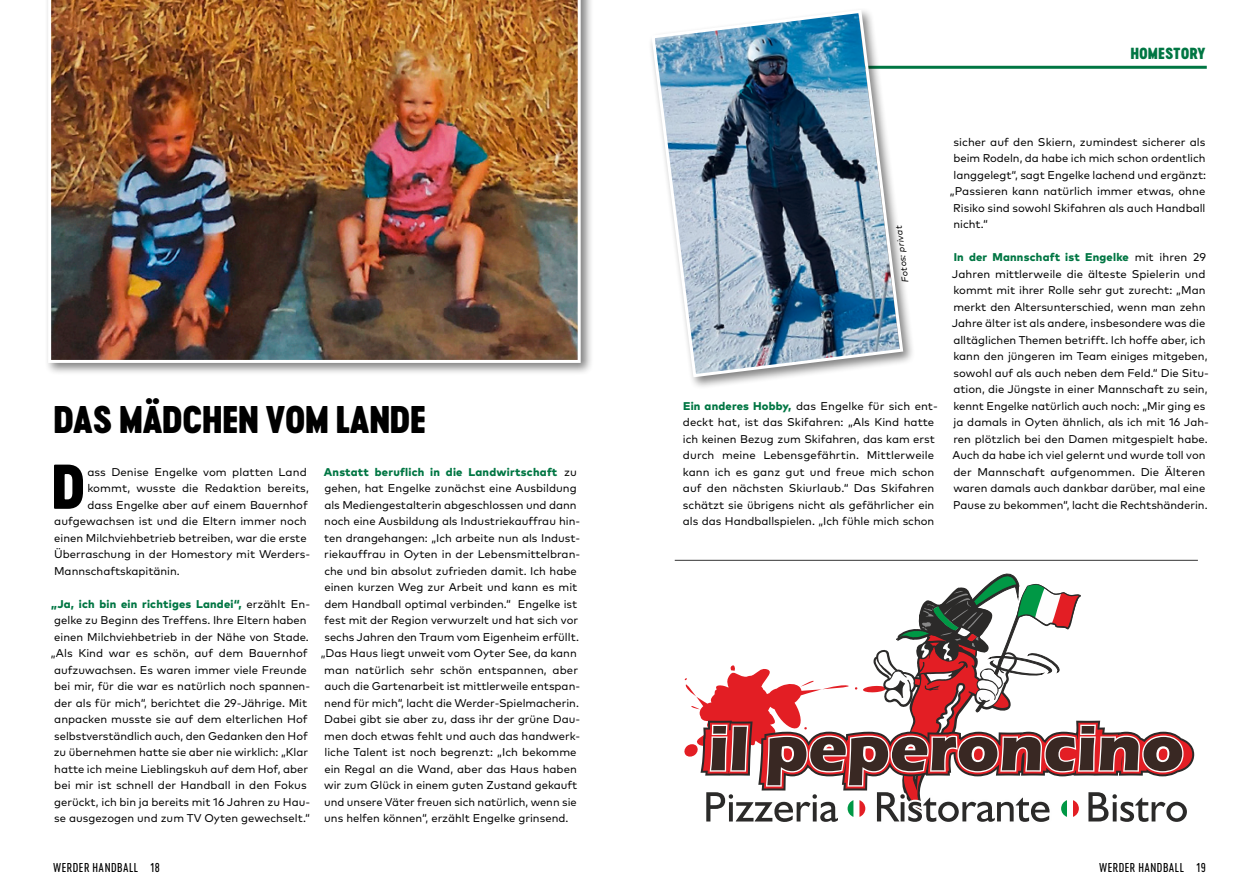
<style>
.page{position:relative;width:1259px;height:893px;background:#fff}
.page>*{position:absolute;margin:0;border:0;box-sizing:border-box;transform-origin:0 0}
.t1{font:58.95px "Cervo Neue Black Neue";color:#000}
.t2{font:36px "Cervo Neue Black Neue";letter-spacing:-.025em;color:#000}
.t3{font:15px "Cervo Neue Black Neue";color:#007643}
.t4{font:12px "Cervo Neue Regular Neue";letter-spacing:.045em;color:#000}
.t5{font:11.25px/16.5px "Mark Pro";color:#000}
.t6{font:800 11.25px "Mark Pro";letter-spacing:.02em;color:#007643}
.t7{font:italic 9px "Mark Pro";color:#000}
.s1{font-weight:800;color:#007643}
.s2{font-weight:400;color:#000}
</style>
<div class="page">
<hr style="left:675px;top:560px;width:523px;height:1px;background:#000">
<svg style="left:684px;top:573px;width:510px;height:249px"></svg>
<hr style="left:684px;top:66px;width:522px;height:3px;background:#007643">
<div style="left:647px;top:6px;width:268px;height:383px;background:#000;opacity:.5"></div>
<img style="left:650px;top:8px;width:255px;height:371px">
<div style="left:44px;top:0;width:549px;height:376px;background:#000;opacity:.5"></div>
<img style="left:48px;top:0;width:532px;height:363px">
<h2 class="t2" style="left:53px;top:394px;width:375px">DAS MÄDCHEN VOM LANDE</h2>
<h1 class="t1" style="left:51px;top:444px;width:36px">D</h1>
<p class="t5" style="left:87px;top:463px;width:221px">ass Denise Engelke vom platten Land</p>
<p class="t5" style="left:87px;top:479px;width:223px">kommt, wusste die Redaktion bereits,</p>
<p class="t5" style="left:87px;top:496px;width:222px">dass Engelke aber auf einem Bauernhof</p>
<p class="t5" style="left:54px;top:512px;width:254px">aufgewachsen ist und die Eltern immer noch</p>
<p class="t5" style="left:54px;top:529px;width:254px">einen Milchviehbetrieb betreiben, war die erste</p>
<p class="t5" style="left:54px;top:545px;width:258px">Überraschung in der Homestory mit Werders-</p>
<p class="t5" style="left:54px;top:562px;width:127px">Mannschaftskapitänin.</p>
<p class="t5" style="left:51px;top:595px;width:261px;text-align:center"><span class="s1">„Ja, ich bin ein richtiges Landei“,</span> erzählt En&shy;gelke zu Beginn des Treffens. Ihre Eltern haben einen Milchviehbetrieb in der Nähe von Stade. „Als Kind war es schön, auf dem Bauernhof aufzuwachsen. Es waren immer viele Freunde bei mir, für die war es natürlich noch spannen&shy;der als für mich“, berichtet die 29-Jährige. Mit anpacken musste sie auf dem elterlichen Hof selbstverständlich auch, den Gedanken den Hof zu übernehmen hatte sie aber nie wirklich: „Klar hatte ich meine Lieblingskuh auf dem Hof, aber bei mir ist schnell der Handball in den Fokus gerückt, ich bin ja bereits mit 16 Jahren zu Hau&shy;se ausgezogen und zum TV Oyten gewechselt.“</p>
<p class="t6" style="left:324px;top:463px;width:255px">Anstatt beruflich in die Landwirtschaft <span class="s2">zu</span></p>
<p class="t5" style="left:324px;top:479px;width:254px">gehen, hat Engelke zunächst eine Ausbildung</p>
<p class="t5" style="left:324px;top:496px;width:254px">als Mediengestalterin abgeschlossen und dann</p>
<p class="t5" style="left:324px;top:512px;width:257px">noch eine Ausbildung als Industriekauffrau hin-</p>
<p class="t5" style="left:324px;top:529px;width:258px">ten drangehangen: „Ich arbeite nun als Indust-</p>
<p class="t5" style="left:324px;top:545px;width:257px">riekauffrau in Oyten in der Lebensmittelbran-</p>
<p class="t5" style="left:324px;top:562px;width:254px">che und bin absolut zufrieden damit. Ich habe</p>
<p class="t5" style="left:324px;top:578px;width:254px">einen kurzen Weg zur Arbeit und kann es mit</p>
<p class="t5" style="left:324px;top:595px;width:254px">dem Handball optimal verbinden.“ Engelke ist</p>
<p class="t5" style="left:324px;top:611px;width:255px">fest mit der Region verwurzelt und hat sich vor</p>
<p class="t5" style="left:324px;top:628px;width:256px">sechs Jahren den Traum vom Eigenheim erfüllt.</p>
<p class="t5" style="left:321px;top:644px;width:257px">„Das Haus liegt unweit vom Oyter See, da kann</p>
<p class="t5" style="left:324px;top:661px;width:255px">man natürlich sehr schön entspannen, aber</p>
<p class="t5" style="left:324px;top:677px;width:257px">auch die Gartenarbeit ist mittlerweile entspan-</p>
<p class="t5" style="left:324px;top:694px;width:256px">nend für mich“, lacht die Werder-Spielmacherin.</p>
<p class="t5" style="left:324px;top:710px;width:258px">Dabei gibt sie aber zu, dass ihr der grüne Dau-</p>
<p class="t5" style="left:324px;top:727px;width:257px">men doch etwas fehlt und auch das handwerk-</p>
<p class="t5" style="left:324px;top:743px;width:254px">liche Talent ist noch begrenzt: „Ich bekomme</p>
<p class="t5" style="left:324px;top:760px;width:254px">ein Regal an die Wand, aber das Haus haben</p>
<p class="t5" style="left:324px;top:776px;width:255px">wir zum Glück in einem guten Zustand gekauft</p>
<p class="t5" style="left:324px;top:793px;width:254px">und unsere Väter freuen sich natürlich, wenn sie</p>
<p class="t5" style="left:324px;top:809px;width:246px">uns helfen können“, erzählt Engelke grinsend.</p>
<p class="t4" style="left:53px;top:860px;width:108px">WERDER HANDBALL 18</p>
<h3 class="t3" style="left:1130px;top:43px;width:77px">HOMESTORY</h3>
<p class="t7" style="left:898px;top:283px;width:58px;rotate:-97deg">Fotos: privat</p>
<p class="t5" style="left:683px;top:397px;width:256px"><span class="s1">Ein anderes Hobby,</span> das Engelke für sich ent&shy;deckt hat, ist das Skifahren: „Als Kind hatte ich keinen Bezug zum Skifahren, das kam erst durch meine Lebensgefährtin. Mittlerweile kann ich es ganz gut und freue mich schon auf den nächsten Skiurlaub.“ Das Skifahren schätzt sie übrigens nicht als gefährlicher ein als das Handballspielen. „Ich fühle mich schon</p>
<p class="t5" style="left:953px;top:133px;width:253px">sicher auf den Skiern, zumindest sicherer als</p>
<p class="t5" style="left:953px;top:149px;width:253px">beim Rodeln, da habe ich mich schon ordentlich</p>
<p class="t5" style="left:953px;top:166px;width:254px">langgelegt“, sagt Engelke lachend und ergänzt:</p>
<p class="t5" style="left:950px;top:182px;width:257px">„Passieren kann natürlich immer etwas, ohne</p>
<p class="t5" style="left:953px;top:199px;width:254px">Risiko sind sowohl Skifahren als auch Handball</p>
<p class="t5" style="left:953px;top:215px;width:36px">nicht.“</p>
<p class="t5" style="left:952px;top:248px;width:259px"><span class="s1">In der Mannschaft ist Engelke</span> mit ihren 29<br>Jahren mittlerweile die älteste Spielerin und kommt mit ihrer Rolle sehr gut zurecht: „Man merkt den Altersunterschied, wenn man zehn Jahre älter ist als andere, insbesondere was die alltäglichen Themen betrifft. Ich hoffe aber, ich kann den jüngeren im Team einiges mitgeben, sowohl auf als auch neben dem Feld.“ Die Situ&shy;ation, die Jüngste in einer Mannschaft zu sein, kennt Engelke natürlich auch noch: „Mir ging es ja damals in Oyten ähnlich, als ich mit 16 Jah&shy;ren plötzlich bei den Damen mitgespielt habe.<br>Auch da habe ich viel gelernt und wurde toll von der Mannschaft aufgenommen. Die Älteren waren damals auch dankbar darüber, mal eine Pause zu bekommen“, lacht die Rechtshänderin.</p>
<p class="t4" style="left:1099px;top:860px;width:108px">WERDER HANDBALL 19</p>
</div>
